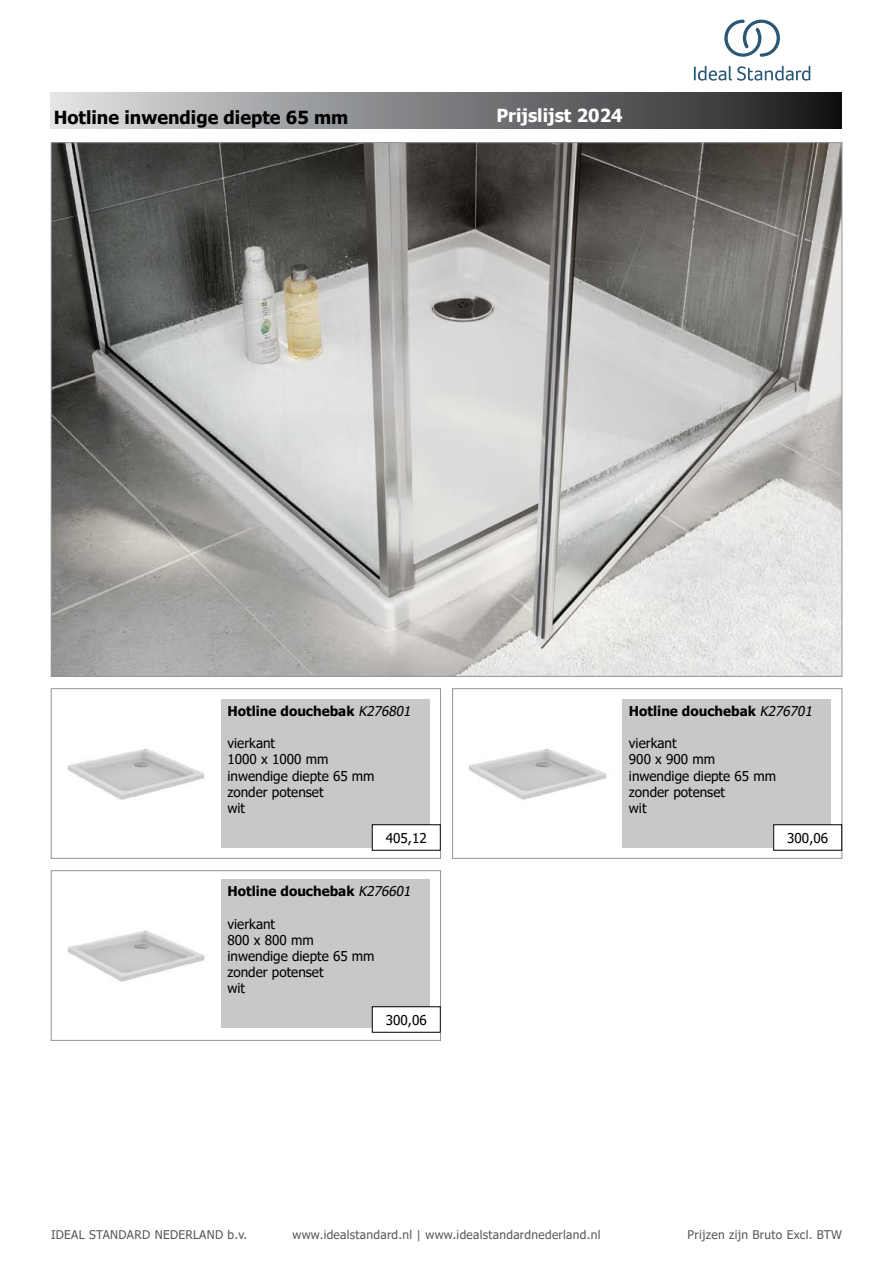
<style>
.page{position:relative;width:893px;height:1263px;background:#fff}
.page>*{position:absolute;margin:0;border:0;box-sizing:border-box;transform-origin:0 0}
.t1{font:700 18px "Tahoma";color:#000}
.t2{font:700 18px "Tahoma";color:#fff}
.t3{font:13.5px/16.2px "Tahoma";color:#000}
.t4{font:700 13.5px "Tahoma";color:#000}
.t5{font:12px "Tahoma";letter-spacing:.025em;color:#58595b}
.s1{font-weight:400;font-style:italic}
</style>
<div class="page">
<div style="left:51px;top:92px;width:791px;height:37px;background:linear-gradient(to right,#dee1e3,#1a1a1b)"></div>
<div style="left:452px;top:688px;width:390px;height:170px;border:1px solid #939598"></div>
<img style="left:468px;top:749px;width:139px;height:51px">
<div style="left:622px;top:699px;width:209px;height:149px;background:#c7c8ca"></div>
<div style="left:51px;top:688px;width:390px;height:170px;border:1px solid #939598"></div>
<img style="left:67px;top:749px;width:138px;height:51px">
<div style="left:221px;top:699px;width:209px;height:149px;background:#c7c8ca"></div>
<img style="left:53px;top:144px;width:787px;height:530px">
<div style="left:51px;top:870px;width:390px;height:170px;border:1px solid #939598"></div>
<img style="left:67px;top:930px;width:138px;height:52px">
<div style="left:221px;top:879px;width:209px;height:149px;background:#c7c8ca"></div>
<div style="left:372px;top:825px;width:68px;height:25px;background:#fff"></div>
<div style="left:372px;top:824px;width:68px;height:26px;border:1px solid #000"></div>
<div style="left:774px;top:825px;width:68px;height:25px;background:#fff"></div>
<div style="left:773px;top:824px;width:69px;height:26px;border:1px solid #000"></div>
<div style="left:372px;top:1007px;width:68px;height:25px;background:#fff"></div>
<div style="left:372px;top:1006px;width:68px;height:26px;border:1px solid #000"></div>
<svg style="left:694px;top:66px;width:116px;height:15px"></svg>
<svg style="left:724px;top:20px;width:56px;height:37px"></svg>
<h1 class="t1" style="left:54px;top:105px;width:296px">Hotline inwendige diepte 65 mm</h1>
<h1 class="t2" style="left:496px;top:103px;width:128px">Prijslijst 2024</h1>
<p class="t4" style="left:227px;top:701px;width:188px">Hotline douchebak <span class="s1">K276801</span></p>
<p class="t3" style="left:227px;top:736px;width:149px">vierkant<br>1000 x 1000 mm inwendige diepte 65 mm zonder potenset<br>wit</p>
<p class="t4" style="left:629px;top:701px;width:188px">Hotline douchebak <span class="s1">K276701</span></p>
<p class="t3" style="left:629px;top:736px;width:149px">vierkant<br>900 x 900 mm inwendige diepte 65 mm zonder potenset<br>wit</p>
<p class="t3" style="left:386px;top:830px;width:42px">405,12</p>
<p class="t3" style="left:787px;top:830px;width:42px">300,06</p>
<p class="t4" style="left:227px;top:882px;width:188px">Hotline douchebak <span class="s1">K276601</span></p>
<p class="t3" style="left:227px;top:916px;width:149px">vierkant<br>800 x 800 mm inwendige diepte 65 mm zonder potenset<br>wit</p>
<p class="t3" style="left:386px;top:1012px;width:42px">300,06</p>
<p class="t5" style="left:51px;top:1227px;width:198px">IDEAL STANDARD NEDERLAND b.v.</p>
<p class="t5" style="left:292px;top:1227px;width:309px">www.idealstandard.nl | www.idealstandardnederland.nl</p>
<p class="t5" style="left:688px;top:1227px;width:156px">Prijzen zijn Bruto Excl. BTW</p>
</div>
